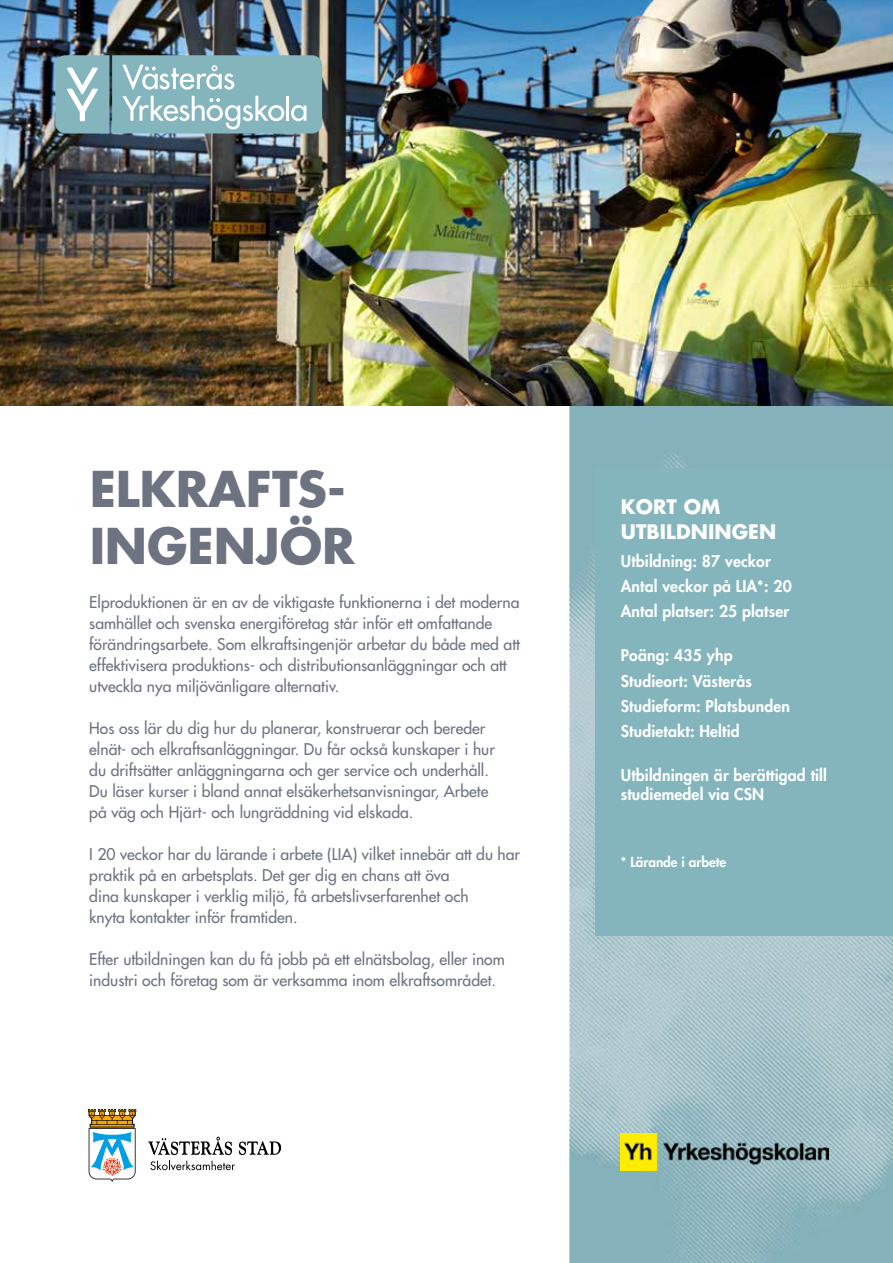
<style>
.page{position:relative;width:893px;height:1263px;background:#fff}
.page>*{position:absolute;margin:0;border:0;box-sizing:border-box;transform-origin:0 0}
.t1{font:700 48px/57px "Futura Std";color:#6d7381}
.t2{font:700 19.5px/25.5px "Futura Std";letter-spacing:.005em;color:#fff}
.t3{font:500 15.75px/21px "Futura Std";color:#6d7381}
.t4{font:800 15.75px/25.3px "Futura Std";letter-spacing:.01em;color:#fff}
.t5{font:800 13.5px "Futura Std";color:#fff}
</style>
<div class="page">
<img style="left:570px;top:405px;width:323px;height:858px">
<img style="left:0;top:0;width:893px;height:405px">
<div style="left:595px;top:468px;width:298px;height:467px;background:#84b5bd"></div>
<svg style="left:88px;top:1109px;width:48px;height:73px"></svg>
<svg style="left:150px;top:1161px;width:85px;height:9px"></svg>
<svg style="left:239px;top:1141px;width:42px;height:14px"></svg>
<svg style="left:148px;top:1137px;width:84px;height:18px"></svg>
<img style="left:620px;top:1133px;width:208px;height:37px">
<svg style="left:55px;top:55px;width:267px;height:78px;background:#94bdc4"></svg>
<h1 class="t1" style="left:89px;top:460px;width:267px">ELKRAFTS-<br>INGENJÖR</h1>
<p class="t3" style="left:89px;top:592px;width:432px">Elproduktionen är en av de viktigaste funktionerna i det moderna samhället och svenska energiföretag står inför ett omfattande förändringsarbete. Som elkraftsingenjör arbetar du både med att effektivisera produktions- och distributionsanläggningar och att utveckla nya miljövänligare alternativ.</p>
<p class="t3" style="left:89px;top:718px;width:407px">Hos oss lär du dig hur du planerar, konstruerar och bereder elnät- och elkraftsanläggningar. Du får också kunskaper i hur du driftsätter anläggningarna och ger service och underhåll.<br>Du läser kurser i bland annat elsäkerhetsanvisningar, Arbete på väg och Hjärt- och lungräddning vid elskada.</p>
<p class="t3" style="left:89px;top:844px;width:432px">I 20 veckor har du lärande i arbete (LIA) vilket innebär att du har praktik på en arbetsplats. Det ger dig en chans att öva<br>dina kunskaper i verklig miljö, få arbetslivserfarenhet och<br>knyta kontakter inför framtiden.</p>
<p class="t3" style="left:89px;top:949px;width:417px">Efter utbildningen kan du få jobb på ett elnätsbolag, eller inom industri och företag som är verksamma inom elkraftsområdet.</p>
<p class="t2" style="left:621px;top:493px;width:157px">KORT OM<br>UTBILDNINGEN</p>
<p class="t4" style="left:621px;top:548px;width:172px">Utbildning: 87 veckor<br>Antal veckor på LIA*: 20<br>Antal platser: 25 platser</p>
<p class="t4" style="left:621px;top:643px;width:171px">Poäng: 435 yhp<br>Studieort: Västerås<br>Studieform: Platsbunden<br>Studietakt: Heltid</p>
<p class="t4" style="left:621px;top:766px;width:208px;line-height:18.9px">Utbildningen är berättigad till studiemedel via CSN</p>
<p class="t5" style="left:621px;top:853px;width:107px">* Lärande i arbete</p>
</div>
